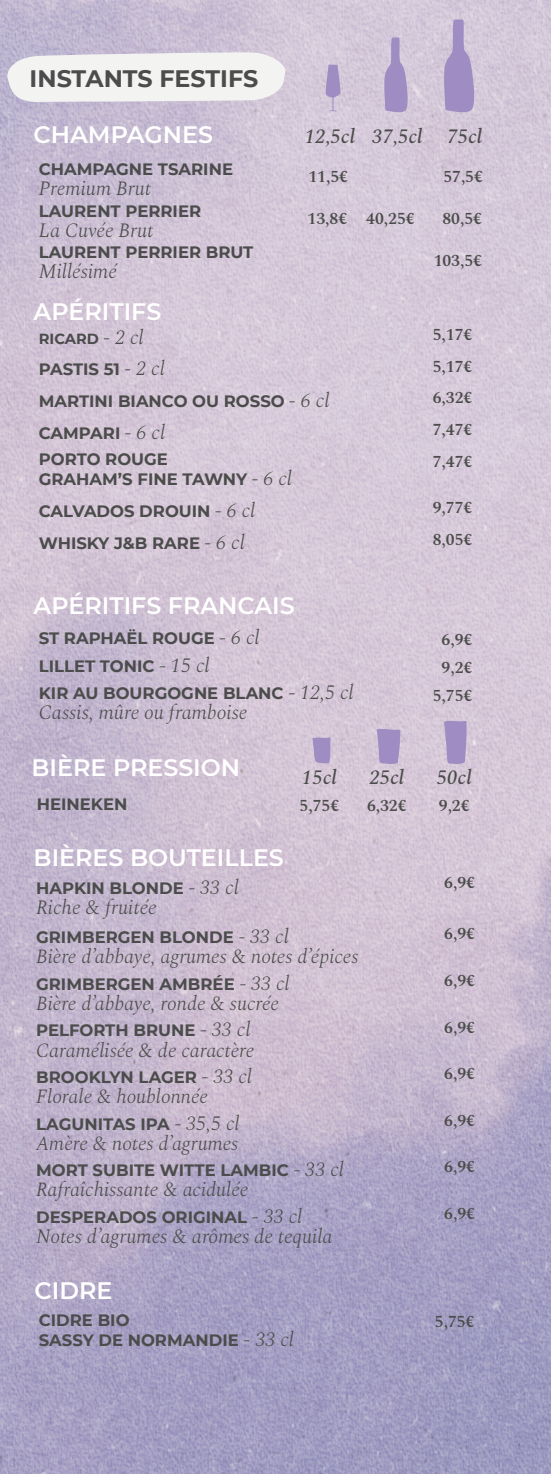
<style>
.page{position:relative;width:551px;height:1474px;background:#fff}
.page>*{position:absolute;margin:0;border:0;box-sizing:border-box;transform-origin:0 0}
.t1{font:600 23.8px "Montserrat";color:#fff}
.t2{font:700 23.8px "Montserrat";color:#4b4c4b}
.t3{font:italic 300 20.12px "Spectral";color:#4b4c4b}
.t4{font:italic 500 20.12px "Spectral";color:#4b4c4b}
.t5{font:italic 300 19.95px "Spectral";color:#4b4c4b}
.t6{font:700 16.45px/20.1px "Montserrat";color:#4b4c4b}
.t7{font:600 16.45px "Spectral";color:#4b4c4b}
.t8{font:700 14.7px "Montserrat";color:#4b4c4b}
.s1{font-family:"Spectral";font-weight:300;font-style:italic;font-size:20.12px}
</style>
<div class="page">
<img style="left:0;top:0;width:551px;height:1473px">
<svg style="left:7px;top:52px;width:279px;height:50px"></svg>
<svg style="left:325px;top:65px;width:16px;height:46px"></svg>
<svg style="left:383px;top:37px;width:26px;height:78px;background:#b4a4cb"></svg>
<svg style="left:442px;top:19px;width:34px;height:97px;background:#b4a4cb"></svg>
<svg style="left:312px;top:737px;width:18px;height:26px"></svg>
<svg style="left:376px;top:728px;width:24px;height:36px"></svg>
<svg style="left:443px;top:720px;width:23px;height:44px"></svg>
<h1 class="t2" style="left:30px;top:62px;width:230px">INSTANTS FESTIFS</h1>
<h1 class="t1" style="left:34px;top:117px;width:181px">CHAMPAGNES</h1>
<p class="t6" style="left:39px;top:159px;width:196px">CHAMPAGNE TSARINE</p>
<p class="t3" style="left:39px;top:174px;width:114px">Premium Brut</p>
<p class="t6" style="left:39px;top:200px;width:164px">LAURENT PERRIER</p>
<p class="t3" style="left:39px;top:215px;width:116px">La Cuvée Brut</p>
<p class="t6" style="left:39px;top:241px;width:216px">LAURENT PERRIER BRUT</p>
<p class="t3" style="left:39px;top:257px;width:80px">Millésimé</p>
<h1 class="t1" style="left:34px;top:294px;width:129px">APÉRITIFS</h1>
<p class="t4" style="left:305px;top:121px;width:179px">12,5cl 37,5cl 75cl</p>
<p class="t7" style="left:308px;top:165px;width:41px">11,5€</p>
<p class="t7" style="left:443px;top:165px;width:41px">57,5€</p>
<p class="t7" style="left:307px;top:207px;width:108px">13,8€ 40,25€</p>
<p class="t7" style="left:442px;top:207px;width:41px">80,5€</p>
<p class="t7" style="left:433px;top:248px;width:50px">103,5€</p>
<p class="t8" style="left:39px;top:328px;width:106px">RICARD <span class="s1">- 2 cl</span></p>
<p class="t7" style="left:433px;top:322px;width:41px">5,17€</p>
<p class="t6" style="left:39px;top:359px;width:127px">PASTIS 51 <span class="s1">- 2 cl</span></p>
<p class="t7" style="left:433px;top:354px;width:41px">5,17€</p>
<p class="t6" style="left:39px;top:390px;width:292px">MARTINI BIANCO OU ROSSO <span class="s1">- 6 cl</span></p>
<p class="t7" style="left:433px;top:386px;width:41px">6,32€</p>
<p class="t6" style="left:39px;top:422px;width:128px">CAMPARI <span class="s1">- 6 cl</span></p>
<p class="t7" style="left:433px;top:417px;width:41px">7,47€</p>
<p class="t6" style="left:39px;top:448px;width:255px">PORTO ROUGE<br>GRAHAM’S FINE TAWNY <span class="s1">- 6 cl</span></p>
<p class="t7" style="left:433px;top:449px;width:41px">7,47€</p>
<p class="t6" style="left:39px;top:500px;width:218px">CALVADOS DROUIN <span class="s1">- 6 cl</span></p>
<p class="t7" style="left:433px;top:495px;width:41px">9,77€</p>
<p class="t6" style="left:39px;top:532px;width:207px">WHISKY J&amp;B RARE <span class="s1">- 6 cl</span></p>
<p class="t7" style="left:433px;top:527px;width:41px">8,05€</p>
<h1 class="t1" style="left:34px;top:589px;width:263px">APÉRITIFS FRANCAIS</h1>
<p class="t6" style="left:39px;top:627px;width:222px">ST RAPHAËL ROUGE <span class="s1">- 6 cl</span></p>
<p class="t7" style="left:441px;top:627px;width:32px">6,9€</p>
<p class="t6" style="left:39px;top:655px;width:172px">LILLET TONIC <span class="s1">- 15 cl</span></p>
<p class="t7" style="left:441px;top:655px;width:32px">9,2€</p>
<p class="t6" style="left:39px;top:682px;width:316px">KIR AU BOURGOGNE BLANC <span class="s1">- 12,5 cl</span></p>
<p class="t3" style="left:39px;top:698px;width:210px">Cassis, mûre ou framboise</p>
<p class="t7" style="left:433px;top:683px;width:41px">5,75€</p>
<h1 class="t1" style="left:32px;top:751px;width:210px">BIÈRE PRESSION</h1>
<p class="t4" style="left:302px;top:762px;width:36px">15cl</p>
<p class="t4" style="left:369px;top:762px;width:36px">25cl</p>
<p class="t4" style="left:437px;top:762px;width:36px">50cl</p>
<p class="t6" style="left:37px;top:793px;width:92px">HEINEKEN</p>
<p class="t7" style="left:299px;top:794px;width:41px">5,75€</p>
<p class="t7" style="left:367px;top:794px;width:41px">6,32€</p>
<p class="t7" style="left:439px;top:794px;width:32px">9,2€</p>
<h1 class="t1" style="left:34px;top:840px;width:252px">BIÈRES BOUTEILLES</h1>
<p class="t6" style="left:36px;top:877px;width:204px">HAPKIN BLONDE <span class="s1">- 33 cl</span></p>
<p class="t3" style="left:36px;top:892px;width:122px">Riche &amp; fruitée</p>
<p class="t7" style="left:444px;top:870px;width:32px">6,9€</p>
<p class="t6" style="left:36px;top:926px;width:254px">GRIMBERGEN BLONDE <span class="s1">- 33 cl</span></p>
<p class="t5" style="left:36px;top:942px;width:324px">Bière d’abbaye, agrumes &amp; notes d’épices</p>
<p class="t7" style="left:444px;top:922px;width:32px">6,9€</p>
<p class="t6" style="left:36px;top:973px;width:255px">GRIMBERGEN AMBRÉE <span class="s1">- 33 cl</span></p>
<p class="t5" style="left:36px;top:988px;width:244px">Bière d’abbaye, ronde &amp; sucrée</p>
<p class="t7" style="left:444px;top:968px;width:32px">6,9€</p>
<p class="t6" style="left:36px;top:1019px;width:216px">PELFORTH BRUNE <span class="s1">- 33 cl</span></p>
<p class="t5" style="left:36px;top:1035px;width:220px">Caramélisée &amp; de caractère</p>
<p class="t7" style="left:444px;top:1015px;width:32px">6,9€</p>
<p class="t6" style="left:36px;top:1066px;width:217px">BROOKLYN LAGER <span class="s1">- 33 cl</span></p>
<p class="t5" style="left:36px;top:1082px;width:173px">Florale &amp; houblonnée</p>
<p class="t7" style="left:444px;top:1061px;width:32px">6,9€</p>
<p class="t6" style="left:36px;top:1112px;width:205px">LAGUNITAS IPA <span class="s1">- 35,5 cl</span></p>
<p class="t5" style="left:36px;top:1128px;width:204px">Amère &amp; notes d’agrumes</p>
<p class="t7" style="left:444px;top:1108px;width:32px">6,9€</p>
<p class="t6" style="left:36px;top:1159px;width:309px">MORT SUBITE WITTE LAMBIC <span class="s1">- 33 cl</span></p>
<p class="t5" style="left:36px;top:1175px;width:214px">Rafraîchissante &amp; acidulée</p>
<p class="t7" style="left:444px;top:1155px;width:32px">6,9€</p>
<p class="t6" style="left:36px;top:1206px;width:268px">DESPERADOS ORIGINAL <span class="s1">- 33 cl</span></p>
<p class="t3" style="left:36px;top:1221px;width:298px">Notes d’agrumes &amp; arômes de tequila</p>
<p class="t7" style="left:444px;top:1201px;width:32px">6,9€</p>
<h1 class="t1" style="left:35px;top:1273px;width:79px">CIDRE</h1>
<p class="t6" style="left:39px;top:1308px;width:257px">CIDRE BIO<br>SASSY DE NORMANDIE <span class="s1">- 33 cl</span></p>
<p class="t7" style="left:435px;top:1309px;width:41px">5,75€</p>
</div>
